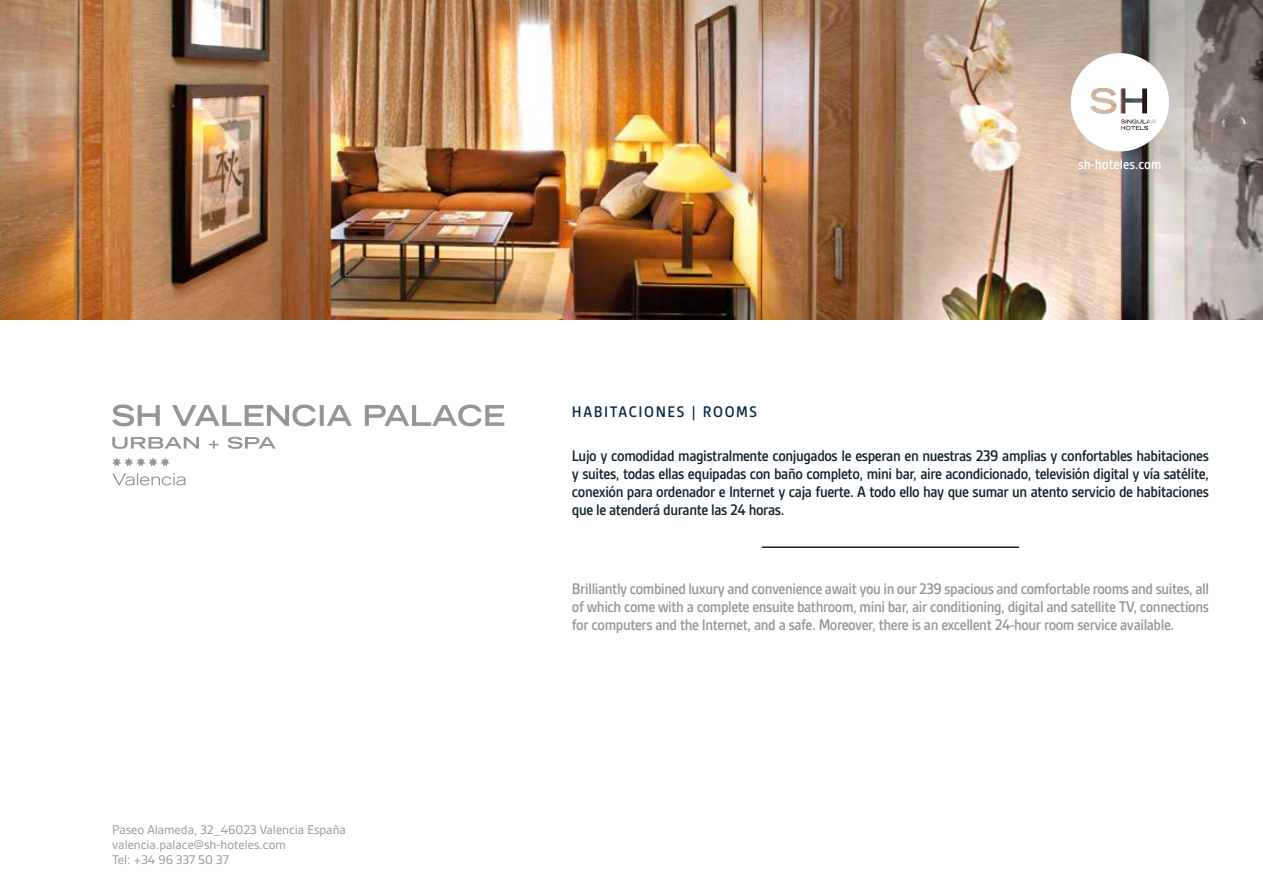
<style>
.page{position:relative;width:1263px;height:893px;background:#fff}
.page>*{position:absolute;margin:0;border:0;box-sizing:border-box;transform-origin:0 0}
.t1{font:500 16.5px/18px "Gesta Semi Cond";letter-spacing:-.025em;color:#0e202b;text-align:justify}
.t2{font:500 16.5px/18px "Gesta Semi Cond";letter-spacing:-.025em;color:#989494;text-align:justify}
.t3{font:500 16.5px "Gesta Semi Cond";letter-spacing:.1em;color:#002947}
.t4{font:500 15px "Gesta Semi Cond";color:#fff}
.t5{font:13.5px/15px "Gesta";color:#989494}
</style>
<div class="page">
<img style="left:0;top:0;width:1263px;height:319px">
<hr style="left:762px;top:546px;width:257px;height:2px;background:#0e202b">
<svg style="left:112px;top:458px;width:58px;height:8px"></svg>
<svg style="left:112px;top:473px;width:74px;height:12px"></svg>
<svg style="left:112px;top:437px;width:164px;height:12px"></svg>
<svg style="left:112px;top:404px;width:392px;height:22px"></svg>
<svg style="left:1071px;top:53px;width:98px;height:98px"></svg>
<p class="t5" style="left:112px;top:822px;width:235px">Paseo Alameda, 32_46023 Valencia España valencia.palace@sh-hoteles.com<br>Tel: +34 96 337 50 37</p>
<p class="t3" style="left:572px;top:402px;width:187px">HABITACIONES | ROOMS</p>
<p class="t4" style="left:1078px;top:155px;width:85px">sh-hoteles.com</p>
<p class="t1" style="left:572px;top:446px;width:638px">Lujo y comodidad magistralmente conjugados le esperan en nuestras 239 amplias y confortables habitaciones y suites, todas ellas equipadas con baño completo, mini bar, aire acondicionado, televisión digital y vía satélite, conexión para ordenador e Internet y caja fuerte. A todo ello hay que sumar un atento servicio de habitaciones que le atenderá durante las 24 horas.</p>
<p class="t2" style="left:572px;top:580px;width:638px">Brilliantly combined luxury and convenience await you in our 239 spacious and comfortable rooms and suites, all of which come with a complete ensuite bathroom, mini bar, air conditioning, digital and satellite TV, connections for computers and the Internet, and a safe. Moreover, there is an excellent 24-hour room service available.</p>
</div>
